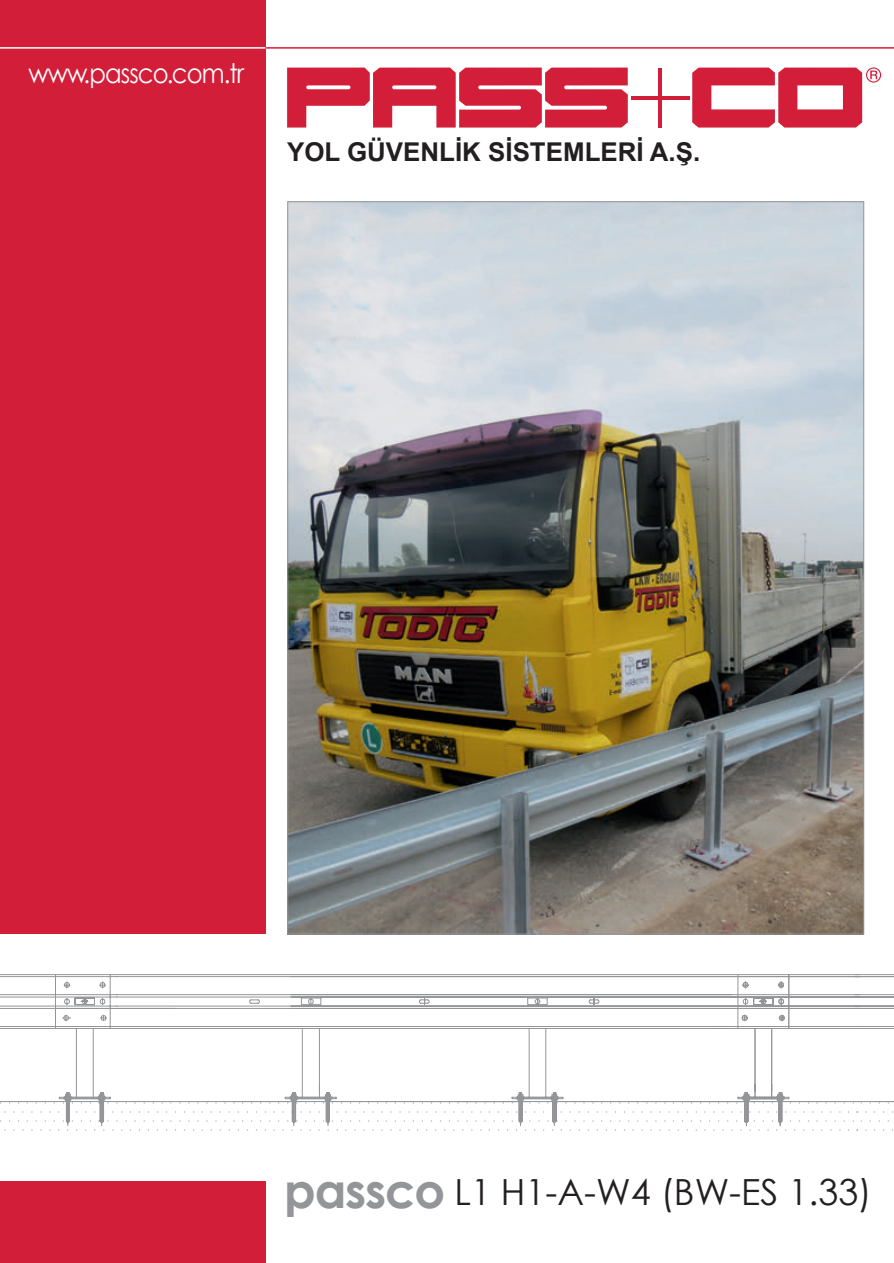
<style>
.page{position:relative;width:894px;height:1263px;background:#fff}
.page>*{position:absolute;margin:0;border:0;box-sizing:border-box;transform-origin:0 0}
.t1{font:36px "Century Gothic";color:#231f20}
.t2{font:27px "Century Gothic";letter-spacing:-.035em;color:#fff;scale:.9 1}
.t3{font:700 25.95px "Arial";color:#231f20}
.s1{font-weight:700;font-size:48px;color:#939598}
</style>
<div class="page">
<div style="left:0;top:0;width:265px;height:1263px;background:#d31e39"></div>
<div style="left:0;top:934px;width:893px;height:247px;background:#fff"></div>
<hr style="left:0;top:47px;width:893px;height:2px;background:#fff">
<hr style="left:265px;top:47px;width:628px;height:2px;background:#d31e39">
<svg style="left:0;top:974px;width:841px;height:157px"></svg>
<svg style="left:59px;top:1027px;width:53px;height:104px"></svg>
<img style="left:289px;top:203px;width:572px;height:729px">
<svg style="left:841px;top:974px;width:52px;height:157px"></svg>
<svg style="left:287px;top:68px;width:340px;height:60px"></svg>
<svg style="left:658px;top:68px;width:3px;height:60px"></svg>
<hr style="left:630px;top:96px;width:59px;height:4px;background:#d31e39">
<svg style="left:692px;top:67px;width:188px;height:61px"></svg>
<p class="t2" style="left:28px;top:57px;width:241px">www.passco.com.tr</p>
<p class="t3" style="left:287px;top:135px;width:414px">YOL GÜVENLİK SİSTEMLERİ A.Ş.</p>
<p class="t1" style="left:284px;top:1170px;width:588px"><span class="s1">passco</span> L1 H1-A-W4 (BW-ES 1.33)</p>
</div>
